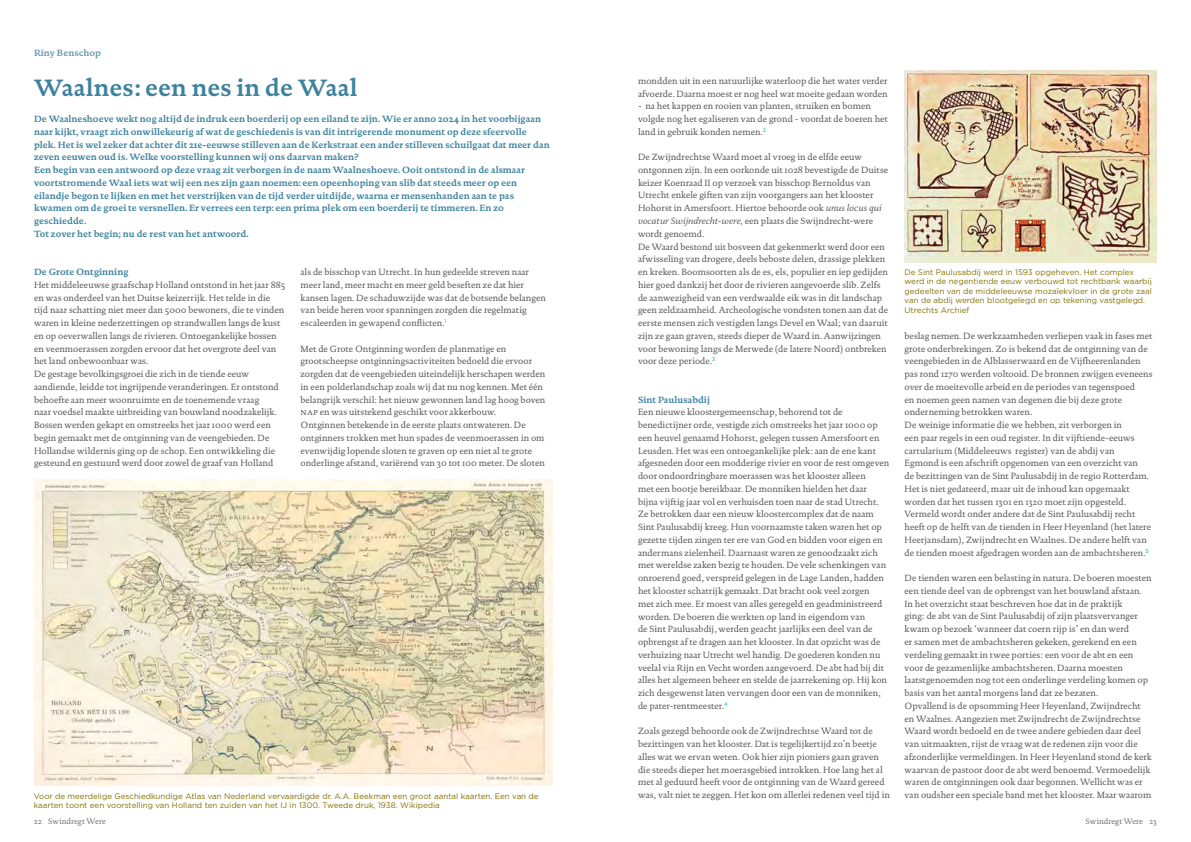
<style>
.page{position:relative;width:1191px;height:842px;background:#fff}
.page>*{position:absolute;margin:0;border:0;box-sizing:border-box;transform-origin:0 0}
.t1{font:700 24px "DTL Documenta TOT";color:#3d829e}
.t2{font:9.2px/12.8px "DTL Documenta TOT";color:#575756}
.t3{font:700 9.2px/12.8px "DTL Documenta TOT";color:#3d829e}
.t4{font:700 9.2px "DTL Documenta TOT";color:#659ab3}
.t5{font:8px/9.6px "Gotham";color:#847100}
.t6{font:8px "DTL Documenta TOT";color:#706f6f}
.s1{font-family:"DTL Documenta TOT Caps"}
.s2{font-weight:700;color:#3d829e}
.s3{font-style:italic}
</style>
<div class="page">
<img style="left:34px;top:479px;width:519px;height:306px">
<img style="left:904px;top:71px;width:253px;height:191px">
<p class="t4" style="left:34px;top:47px;width:69px">Riny Benschop</p>
<h1 class="t1" style="left:34px;top:73px;width:325px">Waalnes: een nes in de Waal</h1>
<p class="t3" style="left:34px;top:112px;width:517px">De Waalneshoeve wekt nog altijd de indruk een boerderij op een eiland te zijn. Wie er anno <span class="s1">2024</span> in het voorbijgaan naar kijkt, vraagt zich onwillekeurig af wat de geschiedenis is van dit intrigerende monument op deze sfeervolle plek. Het is wel zeker dat achter dit <span class="s1">21</span>e-eeuwse stilleven aan de Kerkstraat een ander stilleven schuilgaat dat meer dan zeven eeuwen oud is. Welke voorstelling kunnen wij ons daarvan maken?<br>Een begin van een antwoord op deze vraag zit verborgen in de naam Waalneshoeve. Ooit ontstond in de alsmaar voortstromende Waal iets wat wij een nes zijn gaan noemen: een opeenhoping van slib dat steeds meer op een eilandje begon te lijken en met het verstrijken van de tijd verder uitdijde, waarna er mensenhanden aan te pas kwamen om de groei te versnellen. Er verrees een terp: een prima plek om een boerderij te timmeren. En zo geschiedde.<br>Tot zover het begin; nu de rest van het antwoord.</p>
<p class="t2" style="left:34px;top:265px;width:253px"><span class="s2">De Grote Ontginning<br></span>Het middeleeuwse graafschap Holland ontstond in het jaar <span class="s1">885 </span>en was onderdeel van het Duitse keizerrijk. Het telde in die tijd naar schatting niet meer dan <span class="s1">5000</span> bewoners, die te vinden waren in kleine nederzettingen op strandwallen langs de kust en op oeverwallen langs de rivieren. Ontoegankelijke bossen en veenmoerassen zorgden ervoor dat het overgrote deel van het land onbewoonbaar was.<br>De gestage bevolkingsgroei die zich in de tiende eeuw aandiende, leidde tot ingrijpende veranderingen. Er ontstond behoefte aan meer woonruimte en de toenemende vraag<br>naar voedsel maakte uitbreiding van bouwland noodzakelijk.<br>Bossen werden gekapt en omstreeks het jaar <span class="s1">1000</span> werd een begin gemaakt met de ontginning van de veengebieden. De Hollandse wildernis ging op de schop. Een ontwikkeling die gesteund en gestuurd werd door zowel de graaf van Holland</p>
<p class="t2" style="left:300px;top:265px;width:247px">als de bisschop van Utrecht. In hun gedeelde streven naar meer land, meer macht en meer geld beseften ze dat hier kansen lagen. De schaduwzijde was dat de botsende belangen van beide heren voor spanningen zorgden die regelmatig escaleerden in gewapend conflicten.<sup>1</sup></p>
<p class="t2" style="left:300px;top:342px;width:246px">Met de Grote Ontginning worden de planmatige en grootscheepse ontginningsactiviteiten bedoeld die ervoor zorgden dat de veengebieden uiteindelijk herschapen werden in een polderlandschap zoals wij dat nu nog kennen. Met één belangrijk verschil: het nieuw gewonnen land lag hoog boven <span class="s1">nap</span> en was uitstekend geschikt voor akkerbouw.<br>Ontginnen betekende in de eerste plaats ontwateren. De ontginners trokken met hun spades de veenmoerassen in om evenwijdig lopende sloten te graven op een niet al te grote onderlinge afstand, variërend van <span class="s1">30</span> tot <span class="s1">100</span> meter. De sloten</p>
<p class="t5" style="left:34px;top:791px;width:506px">Voor de meerdelige Geschiedkundige Atlas van Nederland vervaardigde dr. A.A. Beekman een groot aantal kaarten. Een van de kaarten toont een voorstelling van Holland ten zuiden van het IJ in 1300. Tweede druk, 1938. Wikipedia</p>
<p class="t6" style="left:34px;top:816px;width:73px"><span class="s1">22</span> Swindregt Were</p>
<p class="t2" style="left:638px;top:74px;width:251px">mondden uit in een natuurlijke waterloop die het water verder afvoerde. Daarna moest er nog heel wat moeite gedaan worden</p>
<p class="t2" style="left:638px;top:100px;width:251px">- na het kappen en rooien van planten, struiken en bomen volgde nog het egaliseren van de grond - voordat de boeren het land in gebruik konden nemen.<sup>2</sup></p>
<p class="t2" style="left:638px;top:151px;width:252px">De Zwijndrechtse Waard moet al vroeg in de elfde eeuw ontgonnen zijn. In een oorkonde uit <span class="s1">1028</span> bevestigde de Duitse keizer Koenraad II op verzoek van bisschop Bernoldus van Utrecht enkele giften van zijn voorgangers aan het klooster Hohorst in Amersfoort. Hiertoe behoorde ook <span class="s3">unus locus qui vocatur Swijndrecht-were</span>, een plaats die Swijndrecht-were wordt genoemd.<br>De Waard bestond uit bosveen dat gekenmerkt werd door een afwisseling van drogere, deels beboste delen, drassige plekken en kreken. Boomsoorten als de es, els, populier en iep gedijden hier goed dankzij het door de rivieren aangevoerde slib. Zelfs de aanwezigheid van een verdwaalde eik was in dit landschap geen zeldzaamheid. Archeologische vondsten tonen aan dat de eerste mensen zich vestigden langs Devel en Waal; van daaruit zijn ze gaan graven, steeds dieper de Waard in. Aanwijzingen voor bewoning langs de Merwede (de latere Noord) ontbreken voor deze periode.<sup>3</sup></p>
<p class="t3" style="left:638px;top:393px;width:73px">Sint Paulusabdij</p>
<p class="t2" style="left:638px;top:406px;width:253px">Een nieuwe kloostergemeenschap, behorend tot de benedictijner orde, vestigde zich omstreeks het jaar <span class="s1">1000</span> op een heuvel genaamd Hohorst, gelegen tussen Amersfoort en Leusden. Het was een ontoegankelijke plek: aan de ene kant afgesneden door een modderige rivier en voor de rest omgeven door ondoordringbare moerassen was het klooster alleen<br>met een bootje bereikbaar. De monniken hielden het daar<br>bijna vijftig jaar vol en verhuisden toen naar de stad Utrecht.<br>Ze betrokken daar een nieuw kloostercomplex dat de naam Sint Paulusabdij kreeg. Hun voornaamste taken waren het op gezette tijden zingen ter ere van God en bidden voor eigen en andermans zielenheil. Daarnaast waren ze genoodzaakt zich met wereldse zaken bezig te houden. De vele schenkingen van onroerend goed, verspreid gelegen in de Lage Landen, hadden het klooster schatrijk gemaakt. Dat bracht ook veel zorgen<br>met zich mee. Er moest van alles geregeld en geadministreerd worden. De boeren die werkten op land in eigendom van<br>de Sint Paulusabdij, werden geacht jaarlijks een deel van de opbrengst af te dragen aan het klooster. In dat opzicht was de verhuizing naar Utrecht wel handig. De goederen konden nu veelal via Rijn en Vecht worden aangevoerd. De abt had bij dit alles het algemeen beheer en stelde de jaarrekening op. Hij kon zich desgewenst laten vervangen door een van de monniken, de pater-rentmeester.<sup>4</sup></p>
<p class="t2" style="left:638px;top:725px;width:253px">Zoals gezegd behoorde ook de Zwijndrechtse Waard tot de bezittingen van het klooster. Dat is tegelijkertijd zo’n beetje alles wat we ervan weten. Ook hier zijn pioniers gaan graven die steeds dieper het moerasgebied introkken. Hoe lang het al met al geduurd heeft voor de ontginning van de Waard gereed was, valt niet te zeggen. Het kon om allerlei redenen veel tijd in</p>
<p class="t5" style="left:904px;top:267px;width:249px">De Sint Paulusabdij werd in 1593 opgeheven. Het complex werd in de negentiende eeuw verbouwd tot rechtbank waarbij gedeelten van de middeleeuwse mozaïekvloer in de grote zaal van de abdij werden blootgelegd en op tekening vastgelegd.<br>Utrechts Archief</p>
<p class="t2" style="left:904px;top:329px;width:249px">beslag nemen. De werkzaamheden verliepen vaak in fases met grote onderbrekingen. Zo is bekend dat de ontginning van de veengebieden in de Alblasserwaard en de Vijfheerenlanden pas rond <span class="s1">1270</span> werden voltooid. De bronnen zwijgen eveneens over de moeitevolle arbeid en de periodes van tegenspoed<br>en noemen geen namen van degenen die bij deze grote onderneming betrokken waren.<br>De weinige informatie die we hebben, zit verborgen in<br>een paar regels in een oud register. In dit vijftiende-eeuws cartularium (Middeleeuws register) van de abdij van<br>Egmond is een afschrift opgenomen van een overzicht van<br>de bezittingen van de Sint Paulusabdij in de regio Rotterdam.<br>Het is niet gedateerd, maar uit de inhoud kan opgemaakt worden dat het tussen <span class="s1">1301</span> en <span class="s1">1320</span> moet zijn opgesteld.<br>Vermeld wordt onder andere dat de Sint Paulusabdij recht heeft op de helft van de tienden in Heer Heyenland (het latere Heerjansdam), Zwijndrecht en Waalnes. De andere helft van de tienden moest afgedragen worden aan de ambachtsheren.<sup>5</sup></p>
<p class="t2" style="left:904px;top:572px;width:249px">De tienden waren een belasting in natura. De boeren moesten een tiende deel van de opbrengst van het bouwland afstaan.<br>In het overzicht staat beschreven hoe dat in de praktijk<br>ging: de abt van de Sint Paulusabdij of zijn plaatsvervanger kwam op bezoek ‘wanneer dat coern rijp is’ en dan werd<br>er samen met de ambachtsheren gekeken, gerekend en een verdeling gemaakt in twee porties: een voor de abt en een voor de gezamenlijke ambachtsheren. Daarna moesten laatstgenoemden nog tot een onderlinge verdeling komen op basis van het aantal morgens land dat ze bezaten.<br>Opvallend is de opsomming Heer Heyenland, Zwijndrecht en Waalnes. Aangezien met Zwijndrecht de Zwijndrechtse Waard wordt bedoeld en de twee andere gebieden daar deel van uitmaakten, rijst de vraag wat de redenen zijn voor die afzonderlijke vermeldingen. In Heer Heyenland stond de kerk waarvan de pastoor door de abt werd benoemd. Vermoedelijk waren de ontginningen ook daar begonnen. Wellicht was er van oudsher een speciale band met het klooster. Maar waarom</p>
<p class="t6" style="left:1085px;top:816px;width:73px">Swindregt Were <span class="s1">23</span></p>
</div>
